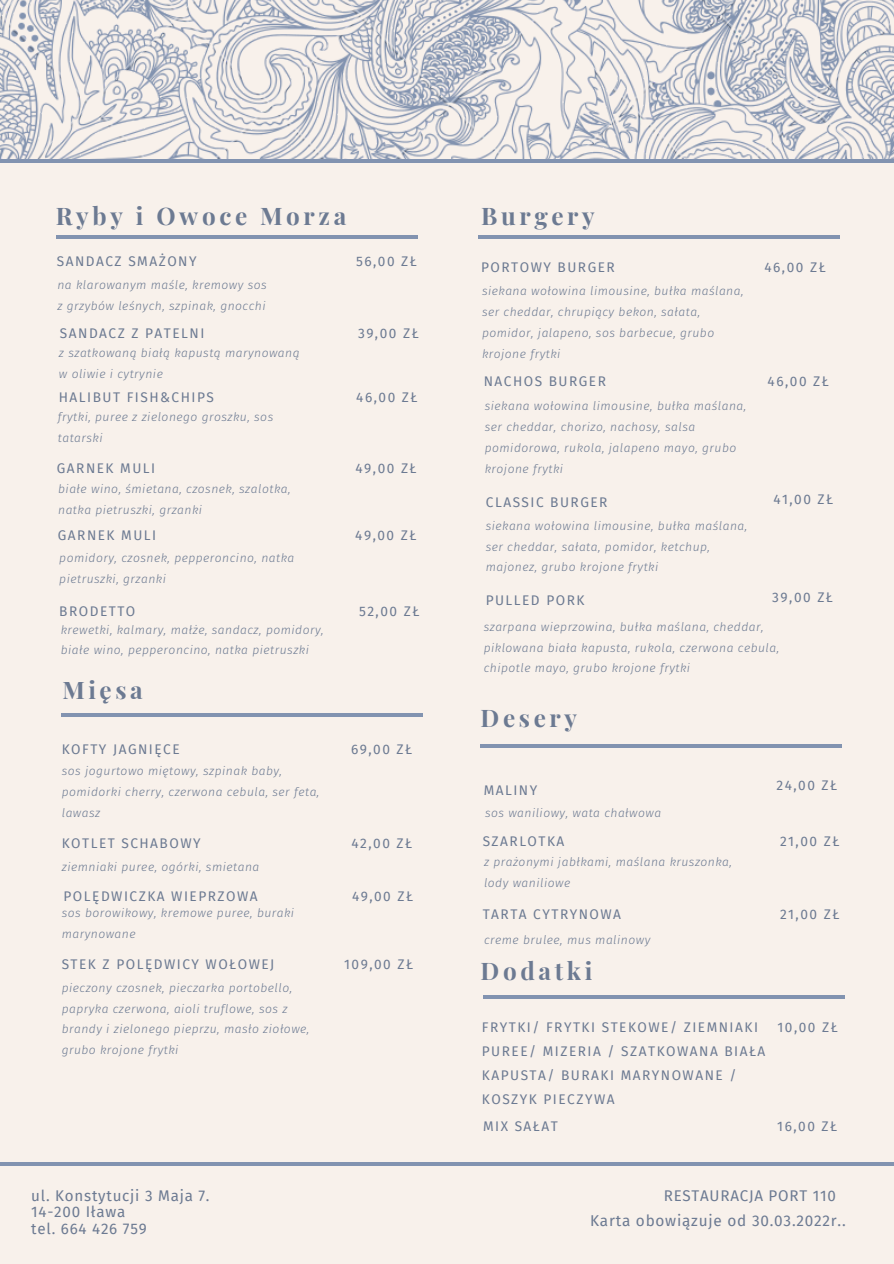
<style>
.page{position:relative;width:894px;height:1264px;background:#fff}
.page>*{position:absolute;margin:0;border:0;box-sizing:border-box;transform-origin:0 0}
.t1{font:700 24.3px "Playfair Display";letter-spacing:.15em;color:#6c7a92}
.t2{font:700 24.15px "Playfair Display";letter-spacing:.15em;color:#6c7a92}
.t3{font:15.3px "Fira Sans";letter-spacing:.05em;color:#6c7a92}
.t4{font:15.15px "Fira Sans";letter-spacing:.05em;color:#6c7a92}
.t5{font:13.65px/24.2px "Fira Sans";letter-spacing:.11em;color:#6c7a92}
.t6{font:italic 300 12.15px/20.9px "Fira Sans";letter-spacing:.04em;color:#6c7a92}
</style>
<div class="page">
<div style="left:0;top:0;width:893px;height:1263px;background:#f8f1eb"></div>
<img style="left:0;top:0;width:893px;height:159px">
<hr style="left:0;top:159px;width:893px;height:4px;background:#8293b0">
<hr style="left:0;top:1162px;width:893px;height:3px;background:#8293b0">
<hr style="left:480px;top:744px;width:361px;height:3px;background:#8293b0">
<hr style="left:482px;top:995px;width:362px;height:3px;background:#8293b0">
<hr style="left:56px;top:235px;width:361px;height:4px;background:#8293b0">
<hr style="left:478px;top:235px;width:361px;height:4px;background:#8293b0">
<hr style="left:61px;top:713px;width:361px;height:4px;background:#8293b0">
<p class="t1" style="left:56px;top:199px;width:292px">Ryby i Owoce Morza</p>
<p class="t5" style="left:57px;top:249px;width:141px">SANDACZ SMAŻONY</p>
<p class="t5" style="left:356px;top:249px;width:62px">56,00 ZŁ</p>
<p class="t6" style="left:57px;top:274px;width:211px">na klarowanym maśle, kremowy sos</p>
<p class="t6" style="left:57px;top:295px;width:210px">z grzybów leśnych, szpinak, gnocchi</p>
<p class="t5" style="left:60px;top:321px;width:146px">SANDACZ Z PATELNI</p>
<p class="t5" style="left:358px;top:321px;width:62px">39,00 ZŁ</p>
<p class="t6" style="left:59px;top:342px;width:242px">z szatkowaną białą kapustą marynowaną w oliwie i cytrynie</p>
<p class="t5" style="left:59px;top:385px;width:156px">HALIBUT FISH&amp;CHIPS</p>
<p class="t5" style="left:356px;top:385px;width:63px">46,00 ZŁ</p>
<p class="t6" style="left:58px;top:406px;width:217px">frytki, puree z zielonego groszku, sos tatarski</p>
<p class="t5" style="left:57px;top:456px;width:100px">GARNEK MULI</p>
<p class="t5" style="left:355px;top:456px;width:63px">49,00 ZŁ</p>
<p class="t6" style="left:58px;top:478px;width:234px">białe wino, śmietana, czosnek, szalotka, natka pietruszki, grzanki</p>
<p class="t5" style="left:58px;top:523px;width:100px">GARNEK MULI</p>
<p class="t5" style="left:355px;top:523px;width:63px">49,00 ZŁ</p>
<p class="t6" style="left:59px;top:547px;width:236px">pomidory, czosnek, pepperoncino, natka pietruszki, grzanki</p>
<p class="t5" style="left:59px;top:599px;width:78px">BRODETTO</p>
<p class="t6" style="left:61px;top:619px;width:264px">krewetki, kalmary, małże, sandacz, pomidory, białe wino, pepperoncino, natka pietruszki</p>
<p class="t2" style="left:62px;top:673px;width:82px">Mięsa</p>
<p class="t5" style="left:62px;top:737px;width:119px">KOFTY JAGNIĘCE</p>
<p class="t6" style="left:62px;top:760px;width:259px">sos jogurtowo miętowy, szpinak baby, pomidorki cherry, czerwona cebula, ser feta, lawasz</p>
<p class="t5" style="left:62px;top:831px;width:140px">KOTLET SCHABOWY</p>
<p class="t6" style="left:62px;top:857px;width:199px">ziemniaki puree, ogórki, smietana</p>
<p class="t5" style="left:64px;top:884px;width:195px">POLĘDWICZKA WIEPRZOWA</p>
<p class="t6" style="left:62px;top:902px;width:234px">sos borowikowy, kremowe puree, buraki marynowane</p>
<p class="t5" style="left:62px;top:952px;width:214px">STEK Z POLĘDWICY WOŁOWEJ</p>
<p class="t6" style="left:62px;top:977px;width:249px">pieczony czosnek, pieczarka portobello, papryka czerwona, aioli truflowe, sos z brandy i zielonego pieprzu, masło ziołowe, grubo krojone frytki</p>
<p class="t5" style="left:359px;top:599px;width:62px">52,00 ZŁ</p>
<p class="t5" style="left:351px;top:737px;width:63px">69,00 ZŁ</p>
<p class="t5" style="left:351px;top:831px;width:62px">42,00 ZŁ</p>
<p class="t5" style="left:352px;top:884px;width:63px">49,00 ZŁ</p>
<p class="t5" style="left:344px;top:952px;width:70px">109,00 ZŁ</p>
<p class="t1" style="left:481px;top:199px;width:115px">Burgery</p>
<p class="t5" style="left:481px;top:255px;width:135px">PORTOWY BURGER</p>
<p class="t5" style="left:764px;top:255px;width:63px">46,00 ZŁ</p>
<p class="t6" style="left:482px;top:281px;width:263px">siekana wołowina limousine, bułka maślana, ser cheddar, chrupiący bekon, sałata, pomidor, jalapeno, sos barbecue, grubo krojone frytki</p>
<p class="t5" style="left:483px;top:369px;width:124px">NACHOS BURGER</p>
<p class="t5" style="left:767px;top:369px;width:63px">46,00 ZŁ</p>
<p class="t6" style="left:484px;top:395px;width:263px">siekana wołowina limousine, bułka maślana, ser cheddar, chorizo, nachosy, salsa pomidorowa, rukola, jalapeno mayo, grubo krojone frytki</p>
<p class="t5" style="left:486px;top:490px;width:123px">CLASSIC BURGER</p>
<p class="t5" style="left:773px;top:487px;width:61px">41,00 ZŁ</p>
<p class="t6" style="left:485px;top:515px;width:263px">siekana wołowina limousine, bułka maślana, ser cheddar, sałata, pomidor, ketchup, majonez, grubo krojone frytki</p>
<p class="t5" style="left:485px;top:588px;width:100px">PULLED PORK</p>
<p class="t5" style="left:772px;top:585px;width:62px">39,00 ZŁ</p>
<p class="t6" style="left:483px;top:616px;width:297px">szarpana wieprzowina, bułka maślana, cheddar, piklowana biała kapusta, rukola, czerwona cebula, chipotle mayo, grubo krojone frytki</p>
<p class="t1" style="left:480px;top:701px;width:98px">Desery</p>
<p class="t5" style="left:483px;top:778px;width:55px">MALINY</p>
<p class="t6" style="left:485px;top:802px;width:177px">sos waniliowy, wata chałwowa</p>
<p class="t6" style="left:484px;top:851px;width:249px">z prażonymi jabłkami, maślana kruszonka, lody waniliowe</p>
<p class="t5" style="left:482px;top:829px;width:83px">SZARLOTKA</p>
<p class="t5" style="left:776px;top:773px;width:62px">24,00 ZŁ</p>
<p class="t5" style="left:779px;top:829px;width:61px">21,00 ZŁ</p>
<p class="t5" style="left:482px;top:902px;width:140px">TARTA CYTRYNOWA</p>
<p class="t5" style="left:779px;top:902px;width:61px">21,00 ZŁ</p>
<p class="t6" style="left:484px;top:929px;width:168px">creme brulee, mus malinowy</p>
<p class="t1" style="left:480px;top:954px;width:113px">Dodatki</p>
<p class="t5" style="left:481px;top:1015px;width:285px">FRYTKI/ FRYTKI STEKOWE/ ZIEMNIAKI<br>PUREE/ MIZERIA / SZATKOWANA BIAŁA<br>KAPUSTA/ BURAKI MARYNOWANE /</p>
<p class="t5" style="left:481px;top:1087px;width:134px">KOSZYK PIECZYWA</p>
<p class="t5" style="left:777px;top:1015px;width:62px">10,00 ZŁ</p>
<p class="t5" style="left:483px;top:1113px;width:76px">MIX SAŁAT</p>
<p class="t5" style="left:777px;top:1113px;width:61px">16,00 ZŁ</p>
<p class="t4" style="left:31px;top:1186px;width:180px">ul. Konstytucji 3 Maja 7.</p>
<p class="t4" style="left:663px;top:1186px;width:173px">RESTAURACJA PORT 110</p>
<p class="t4" style="left:31px;top:1203px;width:95px">14-200 Iława</p>
<p class="t4" style="left:31px;top:1219px;width:117px">tel. 664 426 759</p>
<p class="t3" style="left:590px;top:1211px;width:257px">Karta obowiązuje od 30.03.2022r..</p>
</div>
